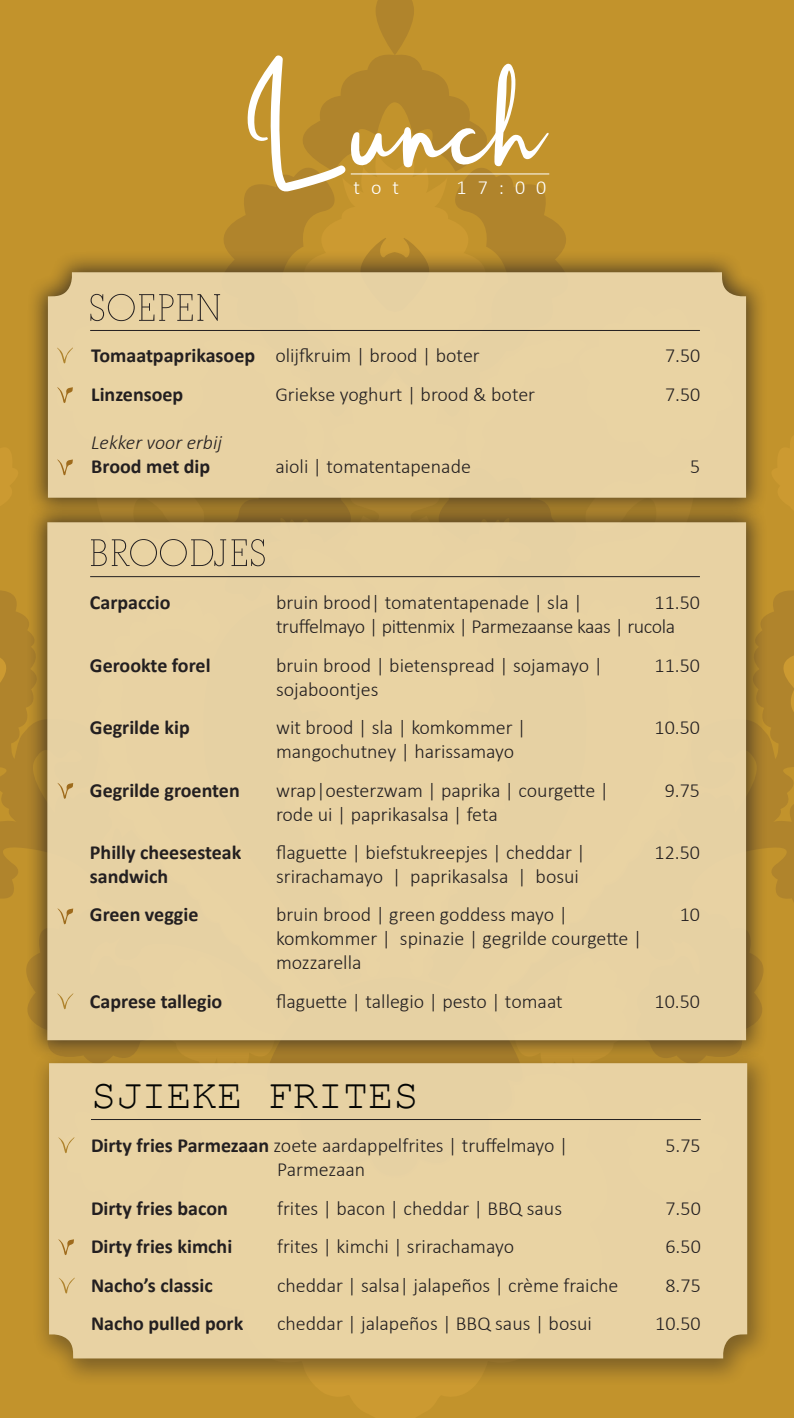
<style>
.page{position:relative;width:794px;height:1418px;background:#fff}
.page>*{position:absolute;margin:0;border:0;box-sizing:border-box;transform-origin:0 0}
.t1{font:180px "Rotterdam";color:#fff}
.t2{font:42px "Courier New";color:#040503}
.t3{font:300 20px/24px "Calibri";color:#231f20}
.t4{font:700 20px "Calibri";color:#231f20}
.t5{font:300 20px/24px "Calibri";letter-spacing:-.02em;color:#231f20}
.t6{font:italic 300 20px "Calibri";color:#231f20}
.t7{font:300 20px "Calibri";letter-spacing:.55em;color:#fff}
.s1{font-weight:700}
</style>
<div class="page">
<div style="left:0;top:0;width:794px;height:1417px;background:#c2932c"></div>
<svg style="left:227px;top:173px;width:336px;height:57px;fill:#b0842c"></svg>
<svg style="left:284px;top:177px;width:221px;height:53px"></svg>
<svg style="left:272px;top:0;width:245px;height:177px"></svg>
<svg style="left:767px;top:590px;width:27px;height:312px;fill:#b0842c"></svg>
<svg style="left:767px;top:597px;width:27px;height:188px"></svg>
<svg style="left:0;top:590px;width:26px;height:309px;fill:#b0842c"></svg>
<svg style="left:0;top:597px;width:25px;height:188px"></svg>
<hr style="left:351px;top:173px;width:198px;height:1px;background:#fff">
<div style="left:26px;top:500px;width:741px;height:561px;background:#231f20;opacity:.8"></div>
<div style="left:47px;top:522px;width:699px;height:518px;background:#e8d2a3"></div>
<svg style="left:57px;top:908px;width:16px;height:16px"></svg>
<svg style="left:57px;top:783px;width:16px;height:16px"></svg>
<div style="left:26px;top:251px;width:741px;height:268px;background:#231f20;opacity:.8"></div>
<svg style="left:41px;top:230px;width:708px;height:385px"></svg>
<div style="left:32px;top:1048px;width:740px;height:339px;background:#231f20;opacity:.49"></div>
<div style="left:44px;top:1058px;width:708px;height:305px;background:#e8d2a3"></div>
<svg style="left:47px;top:949px;width:228px;height:266px"></svg>
<svg style="left:59px;top:1277px;width:16px;height:16px"></svg>
<hr style="left:91px;top:1119px;width:610px;height:1px;background:#231f20">
<svg style="left:58px;top:1239px;width:16px;height:16px"></svg>
<h1 class="t1" style="left:247px;top:15px;width:300px">Lunch</h1>
<p class="t7" style="left:353px;top:175px;width:47px">tot</p>
<p class="t7" style="left:456px;top:175px;width:91px">17:00</p>
<p class="t3" style="left:91px;top:343px;width:390px"><span class="s1">Tomaatpaprikasoep</span> olijfkruim | brood | boter</p>
<p class="t3" style="left:665px;top:343px;width:37px">7.50</p>
<p class="t4" style="left:91px;top:380px;width:94px">Linzensoep</p>
<p class="t3" style="left:275px;top:382px;width:261px">Griekse yoghurt | brood &amp; boter</p>
<p class="t3" style="left:665px;top:382px;width:37px">7.50</p>
<p class="t6" style="left:91px;top:429px;width:132px">Lekker voor erbij</p>
<p class="t4" style="left:91px;top:452px;width:120px">Brood met dip</p>
<p class="t3" style="left:275px;top:454px;width:197px">aioli | tomatentapenade</p>
<p class="t3" style="left:690px;top:454px;width:12px">5</p>
<p class="t4" style="left:90px;top:588px;width:82px">Carpaccio</p>
<p class="t3" style="left:276px;top:590px;width:308px">bruin brood| tomatentapenade | sla |</p>
<p class="t5" style="left:276px;top:590px;width:425px;text-indent:378px">11.50 truffelmayo | pittenmix | Parmezaanse kaas | rucola</p>
<p class="t4" style="left:90px;top:651px;width:122px">Gerookte forel</p>
<p class="t3" style="left:276px;top:653px;width:328px">bruin brood | bietenspread | sojamayo |</p>
<p class="t3" style="left:654px;top:653px;width:47px">11.50</p>
<p class="t3" style="left:276px;top:677px;width:104px">sojaboontjes</p>
<p class="t4" style="left:90px;top:713px;width:101px">Gegrilde kip</p>
<p class="t3" style="left:276px;top:715px;width:252px">wit brood | sla | komkommer |</p>
<p class="t3" style="left:654px;top:715px;width:47px">10.50</p>
<p class="t3" style="left:276px;top:739px;width:240px">mangochutney | harissamayo</p>
<p class="t4" style="left:90px;top:775px;width:151px">Gegrilde groenten</p>
<p class="t3" style="left:276px;top:777px;width:334px">wrap|oesterzwam | paprika | courgette |</p>
<p class="t3" style="left:664px;top:777px;width:37px">9.75</p>
<p class="t3" style="left:276px;top:801px;width:223px">rode ui | paprikasalsa | feta</p>
<p class="t4" style="left:90px;top:838px;width:153px">Philly cheesesteak</p>
<p class="t3" style="left:276px;top:840px;width:311px">flaguette | biefstukreepjes | cheddar |</p>
<p class="t3" style="left:654px;top:840px;width:47px">12.50</p>
<p class="t4" style="left:90px;top:862px;width:80px">sandwich</p>
<p class="t3" style="left:276px;top:864px;width:304px">srirachamayo | paprikasalsa | bosui</p>
<p class="t4" style="left:90px;top:900px;width:110px">Green veggie</p>
<p class="t3" style="left:276px;top:902px;width:293px">bruin brood | green goddess mayo |</p>
<p class="t3" style="left:679px;top:902px;width:22px">10</p>
<p class="t3" style="left:276px;top:926px;width:367px">komkommer | spinazie | gegrilde courgette | mozzarella</p>
<p class="t4" style="left:90px;top:987px;width:134px">Caprese tallegio</p>
<p class="t3" style="left:276px;top:989px;width:288px">flaguette | tallegio | pesto | tomaat</p>
<p class="t3" style="left:654px;top:989px;width:47px">10.50</p>
<h2 class="t2" style="left:91px;top:1068px;width:329px">SJIEKE FRITES</h2>
<p class="t3" style="left:91px;top:1133px;width:479px"><span class="s1">Dirty fries Parmezaan</span> zoete aardappelfrites | truffelmayo |</p>
<p class="t3" style="left:665px;top:1133px;width:37px">5.75</p>
<p class="t3" style="left:277px;top:1157px;width:90px">Parmezaan</p>
<p class="t4" style="left:91px;top:1193px;width:138px">Dirty fries bacon</p>
<p class="t3" style="left:277px;top:1195px;width:286px">frites | bacon | cheddar | BBQ saus</p>
<p class="t3" style="left:665px;top:1195px;width:37px">7.50</p>
<p class="t4" style="left:91px;top:1232px;width:143px">Dirty fries kimchi</p>
<p class="t3" style="left:277px;top:1234px;width:238px">frites | kimchi | srirachamayo</p>
<p class="t3" style="left:665px;top:1234px;width:37px">6.50</p>
<p class="t4" style="left:91px;top:1270px;width:123px">Nacho’s classic</p>
<p class="t3" style="left:277px;top:1272px;width:343px">cheddar | salsa| jalapeños | crème fraiche</p>
<p class="t3" style="left:665px;top:1272px;width:37px">8.75</p>
<p class="t4" style="left:91px;top:1309px;width:154px">Nacho pulled pork</p>
<p class="t3" style="left:277px;top:1310px;width:316px">cheddar | jalapeños | BBQ saus | bosui</p>
<p class="t3" style="left:655px;top:1310px;width:47px">10.50</p>
</div>
